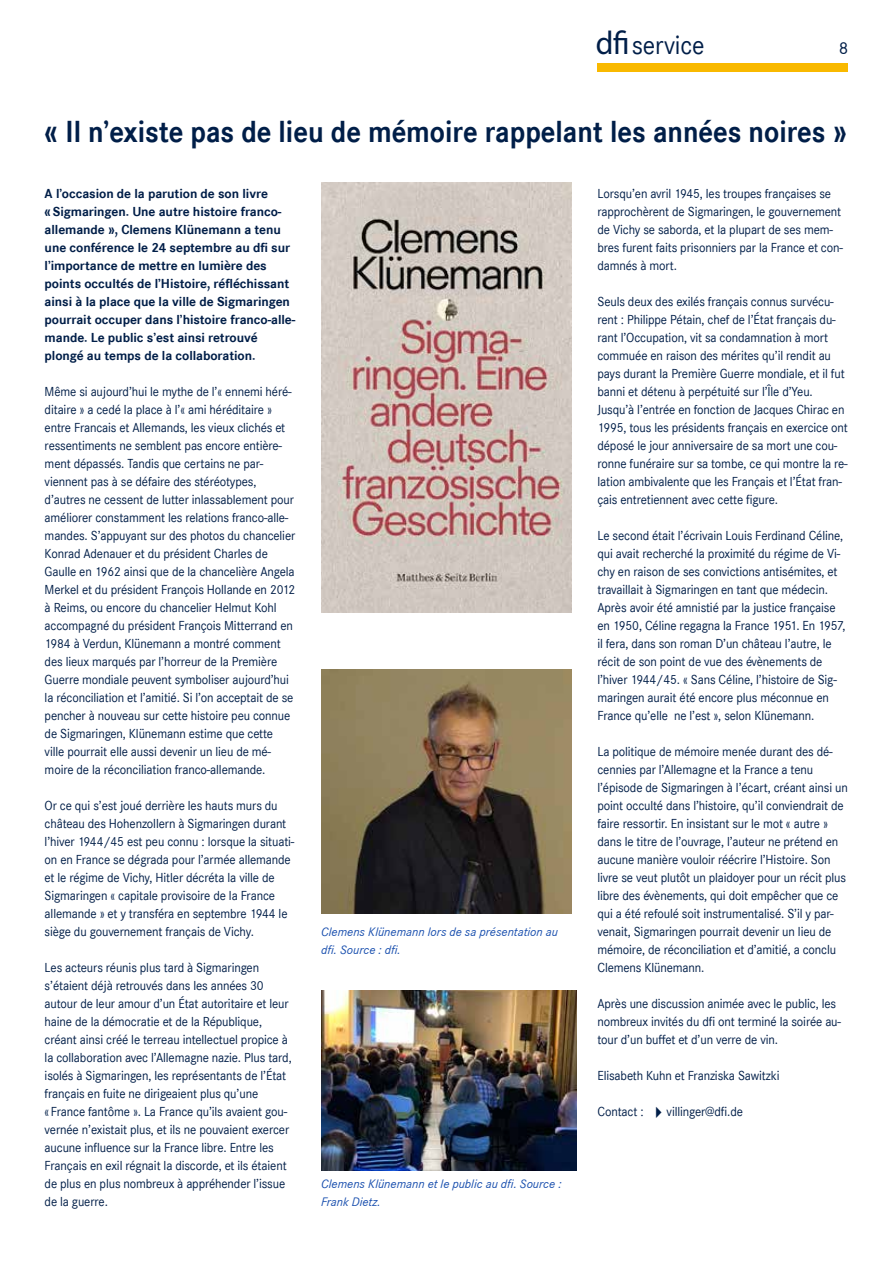
<style>
.page{position:relative;width:893px;height:1263px;background:#fff}
.page>*{position:absolute;margin:0;border:0;box-sizing:border-box;transform-origin:0 0}
.t1{font:700 31.5px "Corporate S";color:#001e48;scale:.9 1}
.t2{font:27px "Corporate S";letter-spacing:-.01em;color:#001e48;scale:.95 1}
.t3{font:18px "Corporate S";color:#001e48}
.t4{font:13.5px/18px "Corporate S";letter-spacing:-.01em;color:#001e48;scale:.95 1}
.t5{font:700 13.5px/18px "Corporate S";letter-spacing:-.005em;color:#001e48}
.t6{font:italic 12.75px/18px "Corporate S";color:#194fae}
.s1{font-family:"Myriad Pro";font-size:33px}
</style>
<div class="page">
<div style="left:597px;top:63px;width:251px;height:9px;background:#f9b900"></div>
<img style="left:321px;top:669px;width:251px;height:244px">
<img style="left:321px;top:183px;width:251px;height:429px">
<img style="left:321px;top:990px;width:255px;height:180px">
<h2 class="t2" style="left:596px;top:30px;width:116px"><span class="s1">dfi</span>service</h2>
<h3 class="t3" style="left:839px;top:38px;width:11px">8</h3>
<h1 class="t1" style="left:45px;top:113px;width:893px">« Il n’existe pas de lieu de mémoire rappelant les années noires »</h1>
<p class="t5" style="left:45px;top:185px;width:252px">A l’occasion de la parution de son livre «Sigmaringen. Une autre histoire franco&shy;allemande », Clemens Klünemann a tenu une conférence le 24 septembre au dfi sur l’importance de mettre en lumière des points occultés de l’Histoire, réfléchissant ainsi à la place que la ville de Sigmaringen pourrait occuper dans l’histoire franco-alle&shy;mande. Le public s’est ainsi retrouvé plongé au temps de la collaboration.</p>
<p class="t4" style="left:45px;top:383px;width:265px">Même si aujourd’hui le mythe de l’« ennemi héré&shy;ditaire » a cedé la place à l’« ami héréditaire » entre Francais et Allemands, les vieux clichés et ressentiments ne semblent pas encore entière&shy;ment dépassés. Tandis que certains ne par&shy;viennent pas à se défaire des stéréotypes, d’autres ne cessent de lutter inlassablement pour améliorer constamment les relations franco-alle&shy;mandes. S’appuyant sur des photos du chancelier Konrad Adenauer et du président Charles de Gaulle en 1962 ainsi que de la chancelière Angela Merkel et du président François Hollande en 2012 à Reims, ou encore du chancelier Helmut Kohl accompagné du président François Mitterrand en 1984 à Verdun, Klünemann a montré comment des lieux marqués par l’horreur de la Première Guerre mondiale peuvent symboliser aujourd’hui la réconciliation et l’amitié. Si l’on acceptait de se pencher à nouveau sur cette histoire peu connue de Sigmaringen, Klünemann estime que cette ville pourrait elle aussi devenir un lieu de mé&shy;moire de la réconciliation franco-allemande.</p>
<p class="t4" style="left:45px;top:797px;width:264px">Or ce qui s’est joué derrière les hauts murs du château des Hohenzollern à Sigmaringen durant l’hiver 1944/45 est peu connu : lorsque la situati&shy;on en France se dégrada pour l’armée allemande et le régime de Vichy, Hitler décréta la ville de Sigmaringen « capitale provisoire de la France allemande » et y transféra en septembre 1944 le siège du gouvernement français de Vichy.</p>
<p class="t4" style="left:45px;top:959px;width:262px">Les acteurs réunis plus tard à Sigmaringen s’étaient déjà retrouvés dans les années 30 autour de leur amour d’un État autoritaire et leur haine de la démocratie et de la République, créant ainsi créé le terreau intellectuel propice à la collaboration avec l’Allemagne nazie. Plus tard, isolés à Sigmaringen, les représentants de l’État français en fuite ne dirigeaient plus qu’une «France fantôme ». La France qu’ils avaient gou&shy;vernée n’existait plus, et ils ne pouvaient exercer aucune influence sur la France libre. Entre les Français en exil régnait la discorde, et ils étaient de plus en plus nombreux à appréhender l’issue de la guerre.</p>
<p class="t6" style="left:321px;top:923px;width:238px">Clemens Klünemann lors de sa présentation au dfi. Source : dfi.</p>
<p class="t6" style="left:321px;top:1175px;width:242px">Clemens Klünemann et le public au dfi. Source :<br>Frank Dietz.</p>
<p class="t4" style="left:597px;top:185px;width:260px">Lorsqu’en avril 1945, les troupes françaises se rapprochèrent de Sigmaringen, le gouvernement de Vichy se saborda, et la plupart de ses mem&shy;bres furent faits prisonniers par la France et con&shy;damnés à mort.</p>
<p class="t4" style="left:597px;top:293px;width:265px">Seuls deux des exilés français connus survécu&shy;rent : Philippe Pétain, chef de l’État français du&shy;rant l’Occupation, vit sa condamnation à mort commuée en raison des mérites qu’il rendit au pays durant la Première Guerre mondiale, et il fut banni et détenu à perpétuité sur l’Île d’Yeu.<br>Jusqu’à l’entrée en fonction de Jacques Chirac en 1995, tous les présidents français en exercice ont déposé le jour anniversaire de sa mort une cou&shy;ronne funéraire sur sa tombe, ce qui montre la re&shy;lation ambivalente que les Français et l’État fran&shy;çais entretiennent avec cette figure.</p>
<p class="t4" style="left:597px;top:527px;width:263px">Le second était l’écrivain Louis Ferdinand Céline, qui avait recherché la proximité du régime de Vi&shy;chy en raison de ses convictions antisémites, et travaillait à Sigmaringen en tant que médecin.<br>Après avoir été amnistié par la justice française en 1950, Céline regagna la France 1951. En 1957, il fera, dans son roman D’un château l’autre, le récit de son point de vue des évènements de l’hiver 1944/45. « Sans Céline, l’histoire de Sig&shy;maringen aurait été encore plus méconnue en France qu’elle ne l’est », selon Klünemann.</p>
<p class="t4" style="left:597px;top:743px;width:265px">La politique de mémoire menée durant des dé&shy;cennies par l’Allemagne et la France a tenu l’épisode de Sigmaringen à l’écart, créant ainsi un point occulté dans l’histoire, qu’il conviendrait de faire ressortir. En insistant sur le mot « autre » dans le titre de l’ouvrage, l’auteur ne prétend en aucune manière vouloir réécrire l’Histoire. Son livre se veut plutôt un plaidoyer pour un récit plus libre des évènements, qui doit empêcher que ce qui a été refoulé soit instrumentalisé. S’il y par&shy;venait, Sigmaringen pourrait devenir un lieu de mémoire, de réconciliation et d’amitié, a conclu Clemens Klünemann.</p>
<p class="t4" style="left:597px;top:995px;width:258px">Après une discussion animée avec le public, les nombreux invités du dfi ont terminé la soirée au&shy;tour d’un buffet et d’un verre de vin.</p>
<p class="t4" style="left:597px;top:1067px;width:193px">Elisabeth Kuhn et Franziska Sawitzki</p>
<p class="t4" style="left:597px;top:1103px;width:155px">Contact : ✔villinger@dfi.de</p>
</div>
